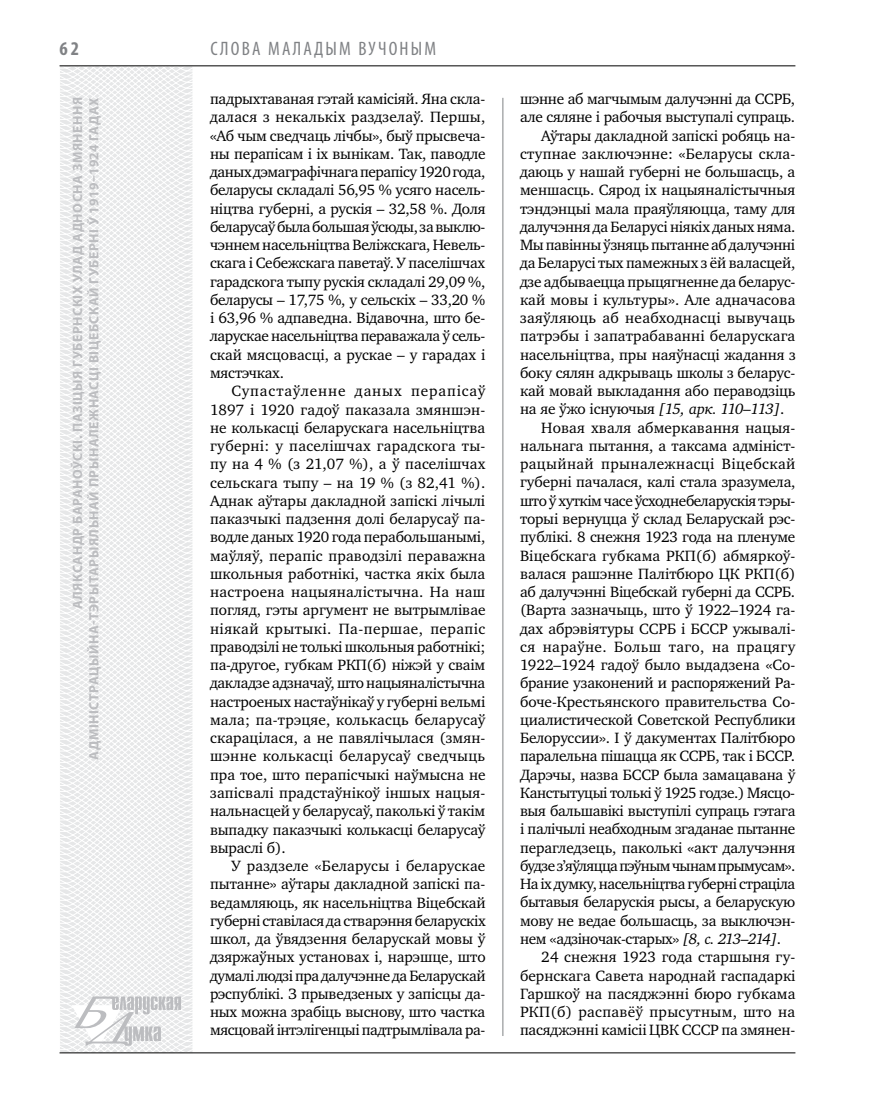
<style>
.page{position:relative;width:872px;height:1106px;background:#fff}
.page>*{position:absolute;margin:0;border:0;box-sizing:border-box;transform-origin:0 0}
.t1{font:condensed 19.5px "Myriad Pro";color:#808285}
.t2{font:700 condensed 19.5px "Myriad Pro";color:#808285}
.t3{font:15.3px/18.3px "Charter C";letter-spacing:-.01em;color:#000;text-align:justify}
.t4{font:15.3px "Charter C";letter-spacing:.01em;color:#000}
.t5{font:15.3px "Charter C";letter-spacing:-.03em;color:#000}
.t6{font:15.3px "Charter C";letter-spacing:.02em;color:#000}
.t7{font:15.3px "Charter C";letter-spacing:.025em;color:#000}
.t8{font:15.3px "Charter C";letter-spacing:-.04em;color:#000}
.t9{font:700 13.5px/16.2px "Myriad Pro";letter-spacing:.04em;color:#bcbdc0;text-align:right}
.s1{font-style:italic}
</style>
<div class="page">
<svg style="left:59px;top:65px;width:192px;height:989px"></svg>
<hr style="left:502px;top:98px;width:1px;height:938px;background:#808285">
<hr style="left:60px;top:1052px;width:735px;height:1px;background:#000">
<svg style="left:71px;top:996px;width:110px;height:53px"></svg>
<hr style="left:60px;top:65px;width:735px;height:1px;background:#000">
<p class="t2" style="left:60px;top:37px;width:21px">62</p>
<p class="t9" style="left:69px;top:759px;width:664px;rotate:-90deg">Аляксандр БАРАНОЎСКІ. Пазіцыя губернскіх улад адносна змянення адміністрацыйна-тэрытарыяльнай прыналежнасці Віцебскай губерні ў 1919–1924 гадах</p>
<p class="t1" style="left:210px;top:37px;width:32px">Слова</p>
<p class="t1" style="left:268px;top:37px;width:168px">ма ладымву чоным</p>
<p class="t3" style="left:210px;top:90px;width:277px">падрыхтаваная гэтай камісіяй. Яна скла&shy;далася з некалькіх раздзелаў. Першы, «Аб чым сведчаць лічбы», быў прысвеча&shy;ны перапісам і іх вынікам. Так, паводле даных дэмаграфічнага перапісу 1920 года, беларусы складалі 56,95 % усяго насель&shy;ніцтва губерні, а рускія – 32,58 %. Доля беларусаў была большая ўсюды, за выклю&shy;чэннем насельніцтва Веліжскага, Невель&shy;скага і Себежскага паветаў. У паселішчах гарадскога тыпу рускія складалі 29,09 %, беларусы – 17,75 %, у сельскіх – 33,20 % і 63,96 % адпаведна. Відавочна, што бе&shy;ларускае насельніцтва пераважала ў сель&shy;скай мясцовасці, а рускае – у гарадах і мястэчках.</p>
<p class="t3" style="left:210px;top:382px;width:277px;text-indent:21px">Супастаўленне даных перапісаў 1897 і 1920 гадоў паказала змяншэн&shy;не колькасці беларускага насельніцтва губерні: у паселішчах гарадскога ты&shy;пу на 4 % (з 21,07 %), а ў паселішчах сельскага тыпу – на 19 % (з 82,41 %).<br>Аднак аўтары дакладной запіскі лічылі паказчыкі падзення долі беларусаў па&shy;водле даных 1920 года перабольшанымі, маўляў, перапіс праводзілі пераважна школьныя работнікі, частка якіх была настроена нацыяналістычна. На наш погляд, гэты аргумент не вытрымлівае ніякай крытыкі. Па-першае, перапіс праводзілі не толькі школьныя работнікі; па-другое, губкам РКП(б) ніжэй у сваім дакладзе адзначаў, што нацыяналістычна настроеных настаўнікаў у губерні вельмі мала; па-трэцяе, колькасць беларусаў скарацілася, а не павялічылася (змян&shy;шэнне колькасці беларусаў сведчыць пра тое, што перапісчыкі наўмысна не запісвалі прадстаўнікоў іншых нацыя&shy;нальнасцей у беларусаў, паколькі ў такім выпадку паказчыкі колькасці беларусаў выраслі б).</p>
<p class="t3" style="left:210px;top:857px;width:277px;text-indent:21px">У раздзеле «Беларусы і беларускае пытанне» аўтары дакладной запіскі па&shy;ведамляюць, як насельніцтва Віцебскай губерні ставілася да стварэння беларускіх школ, да ўвядзення беларускай мовы ў дзяржаўных установах і, нарэшце, што думалі людзі пра далучэнне да Беларускай рэспублікі. З прыведзеных у запісцы да&shy;ных можна зрабіць выснову, што частка мясцовай інтэлігенцыі падтрымлівала ра-</p>
<p class="t3" style="left:520px;top:90px;width:277px">шэнне аб магчымым далучэнні да ССРБ,</p>
<p class="t3" style="left:520px;top:108px;width:277px">але сяляне і рабочыя выступалі супраць.</p>
<p class="t3" style="left:541px;top:126px;width:255px">Аўтары дакладной запіскі робяць на-</p>
<p class="t4" style="left:520px;top:145px;width:277px">ступнае заключэнне: «Беларусы скла-</p>
<p class="t3" style="left:520px;top:163px;width:277px">даюць у нашай губерні не большасць, а</p>
<p class="t3" style="left:520px;top:181px;width:277px">меншасць. Сярод іх нацыяналістычныя</p>
<p class="t3" style="left:520px;top:199px;width:277px">тэндэнцыі мала праяўляюцца, таму для</p>
<p class="t3" style="left:520px;top:218px;width:277px">далучэння да Беларусі ніякіх даных няма.</p>
<p class="t3" style="left:520px;top:236px;width:277px">Мы павінны ўзняць пытанне аб далучэнні</p>
<p class="t3" style="left:520px;top:254px;width:277px">да Беларусі тых памежных з ёй валасцей,</p>
<p class="t3" style="left:520px;top:272px;width:277px">дзе адбываецца прыцягненне да беларус-</p>
<p class="t3" style="left:520px;top:291px;width:277px">кай мовы і культуры». Але адначасова</p>
<p class="t6" style="left:520px;top:309px;width:277px">заяўляюць аб неабходнасці вывучаць</p>
<p class="t3" style="left:520px;top:327px;width:277px">патрэбы і запатрабаванні беларускага</p>
<p class="t3" style="left:520px;top:345px;width:277px">насельніцтва, пры наяўнасці жадання з</p>
<p class="t3" style="left:520px;top:364px;width:277px">боку сялян адкрываць школы з беларус-</p>
<p class="t3" style="left:520px;top:382px;width:277px">кай мовай выкладання або пераводзіць</p>
<p class="t3" style="left:520px;top:400px;width:266px">на яе ўжо існуючыя <span class="s1">[15, арк. 110–113]</span>.</p>
<p class="t4" style="left:541px;top:419px;width:255px">Новая хваля абмеркавання нацыя-</p>
<p class="t3" style="left:520px;top:437px;width:277px">нальнага пытання, а таксама адмініст-</p>
<p class="t7" style="left:520px;top:455px;width:277px">рацыйнай прыналежнасці Віцебскай</p>
<p class="t3" style="left:520px;top:473px;width:277px">губерні пачалася, калі стала зразумела,</p>
<p class="t5" style="left:520px;top:492px;width:275px">што ў хуткім часе ўсходнебеларускія тэры-</p>
<p class="t3" style="left:520px;top:510px;width:277px">торыі вернуцца ў склад Беларускай рэс-</p>
<p class="t3" style="left:520px;top:528px;width:277px">публікі. 8 снежня 1923 года на пленуме</p>
<p class="t3" style="left:520px;top:546px;width:277px">Віцебскага губкама РКП(б) абмяркоў-</p>
<p class="t3" style="left:520px;top:564px;width:277px">валася рашэнне Палітбюро ЦК РКП(б)</p>
<p class="t3" style="left:520px;top:583px;width:277px">аб далучэнні Віцебскай губерні да ССРБ.</p>
<p class="t3" style="left:520px;top:601px;width:277px">(Варта зазначыць, што ў 1922–1924 га-</p>
<p class="t3" style="left:520px;top:619px;width:277px">дах абрэвіятуры ССРБ і БССР ужывалі-</p>
<p class="t7" style="left:520px;top:638px;width:277px">ся нараўне. Больш таго, на працягу</p>
<p class="t3" style="left:520px;top:656px;width:277px">1922–1924 гадоў было выдадзена «Со-</p>
<p class="t3" style="left:520px;top:674px;width:277px">брание узаконений и распоряжений Ра-</p>
<p class="t3" style="left:520px;top:692px;width:277px">боче-Крестьянского правительства Со-</p>
<p class="t3" style="left:520px;top:710px;width:277px">циалистической Советской Республики</p>
<p class="t3" style="left:520px;top:729px;width:277px">Белоруссии». І ў дакументах Палітбюро</p>
<p class="t3" style="left:520px;top:747px;width:277px">паралельна пішацца як ССРБ, так і БССР.</p>
<p class="t3" style="left:520px;top:765px;width:277px">Дарэчы, назва БССР была замацавана ў</p>
<p class="t3" style="left:520px;top:783px;width:277px">Канстытуцыі толькі ў 1925 годзе.) Мясцо-</p>
<p class="t3" style="left:520px;top:802px;width:277px">выя бальшавікі выступілі супраць гэтага</p>
<p class="t3" style="left:520px;top:820px;width:277px">і палічылі неабходным згаданае пытанне</p>
<p class="t3" style="left:520px;top:838px;width:277px">перагледзець, паколькі «акт далучэння</p>
<p class="t8" style="left:520px;top:857px;width:277px">будзе з’яўляцца пэўным чынам прымусам».</p>
<p class="t5" style="left:520px;top:875px;width:277px">На іх думку, насельніцтва губерні страціла</p>
<p class="t3" style="left:520px;top:893px;width:277px">бытавыя беларускія рысы, а беларускую</p>
<p class="t3" style="left:520px;top:911px;width:277px">мову не ведае большасць, за выключэн-</p>
<p class="t3" style="left:520px;top:929px;width:262px">нем «адзіночак-старых» <span class="s1">[8, с. 213–214]</span>.</p>
<p class="t4" style="left:541px;top:948px;width:255px">24 снежня 1923 года старшыня гу-</p>
<p class="t3" style="left:520px;top:966px;width:277px">бернскага Савета народнай гаспадаркі</p>
<p class="t3" style="left:520px;top:984px;width:277px">Гаршкоў на пасяджэнні бюро губкама</p>
<p class="t6" style="left:520px;top:1003px;width:277px">РКП(б) распавёў прысутным, што на</p>
<p class="t3" style="left:520px;top:1021px;width:275px">пасяджэнні камісіі ЦВК СССР па змянен-</p>
</div>
